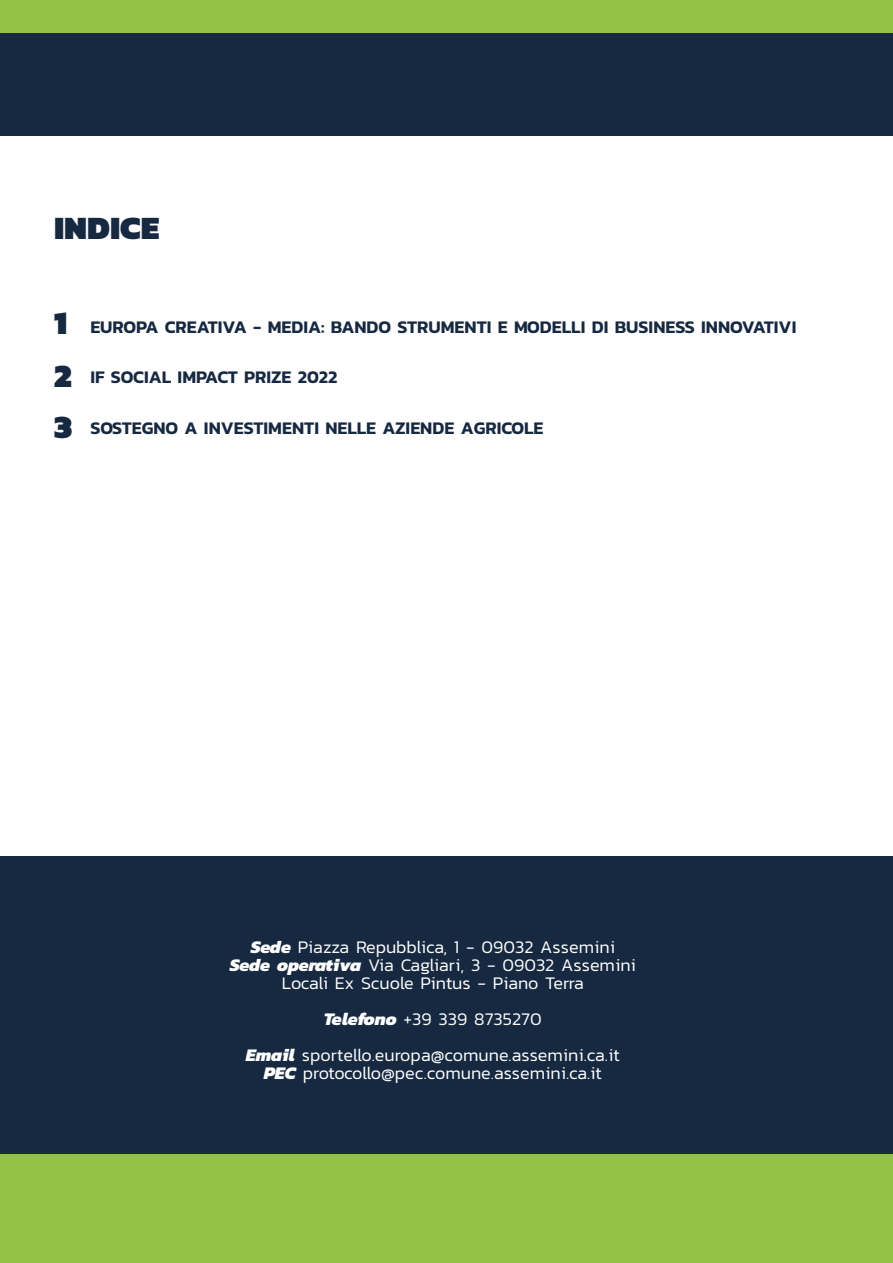
<style>
.page{position:relative;width:893px;height:1263px;background:#fff}
.page>*{position:absolute;margin:0;border:0;box-sizing:border-box;transform-origin:0 0}
.t1{font:900 33px "Kanit";color:#162941}
.t2{font:300 18px/18px "Kanit";color:#fff;text-align:center}
.t3{font:600 18px "Kanit";color:#162941}
.s1{font-weight:800;font-style:italic}
</style>
<div class="page">
<div style="left:0;top:1154px;width:893px;height:109px;background:#92c145"></div>
<div style="left:0;top:856px;width:893px;height:298px;background:#162941"></div>
<div style="left:0;top:0;width:893px;height:74px;background:#92c145"></div>
<div style="left:0;top:34px;width:893px;height:102px;background:#162941"></div>
<h1 class="t1" style="left:54px;top:200px;width:107px">INDICE</h1>
<h1 class="t1" style="left:54px;top:296px;width:15px">1</h1>
<h1 class="t1" style="left:54px;top:348px;width:19px">2</h1>
<h1 class="t1" style="left:54px;top:399px;width:20px">3</h1>
<p class="t3" style="left:90px;top:313px;width:707px">EUROPA CREATIVA - MEDIA: BANDO STRUMENTI E MODELLI DI BUSINESS INNOVATIVI</p>
<p class="t3" style="left:90px;top:364px;width:249px">IF SOCIAL IMPACT PRIZE 2022</p>
<p class="t3" style="left:90px;top:414px;width:454px">SOSTEGNO A INVESTIMENTI NELLE AZIENDE AGRICOLE</p>
<p class="t2" style="left:230px;top:938px;width:408px"><span class="s1">Sede</span> Piazza Repubblica, 1 - 09032 Assemini<br><span class="s1">Sede operativa</span> Via Cagliari, 3 - 09032 Assemini<br>Locali Ex Scuole Pintus - Piano Terra</p>
<p class="t2" style="left:246px;top:1001px;width:375px;line-height:36px"><span class="s1">Telefono</span> +39 339 8735270<br><span class="s1">Email</span> sportello.europa@comune.assemini.ca.it</p>
<p class="t2" style="left:264px;top:1064px;width:340px"><span class="s1">PEC</span> protocollo@pec.comune.assemini.ca.it</p>
</div>
